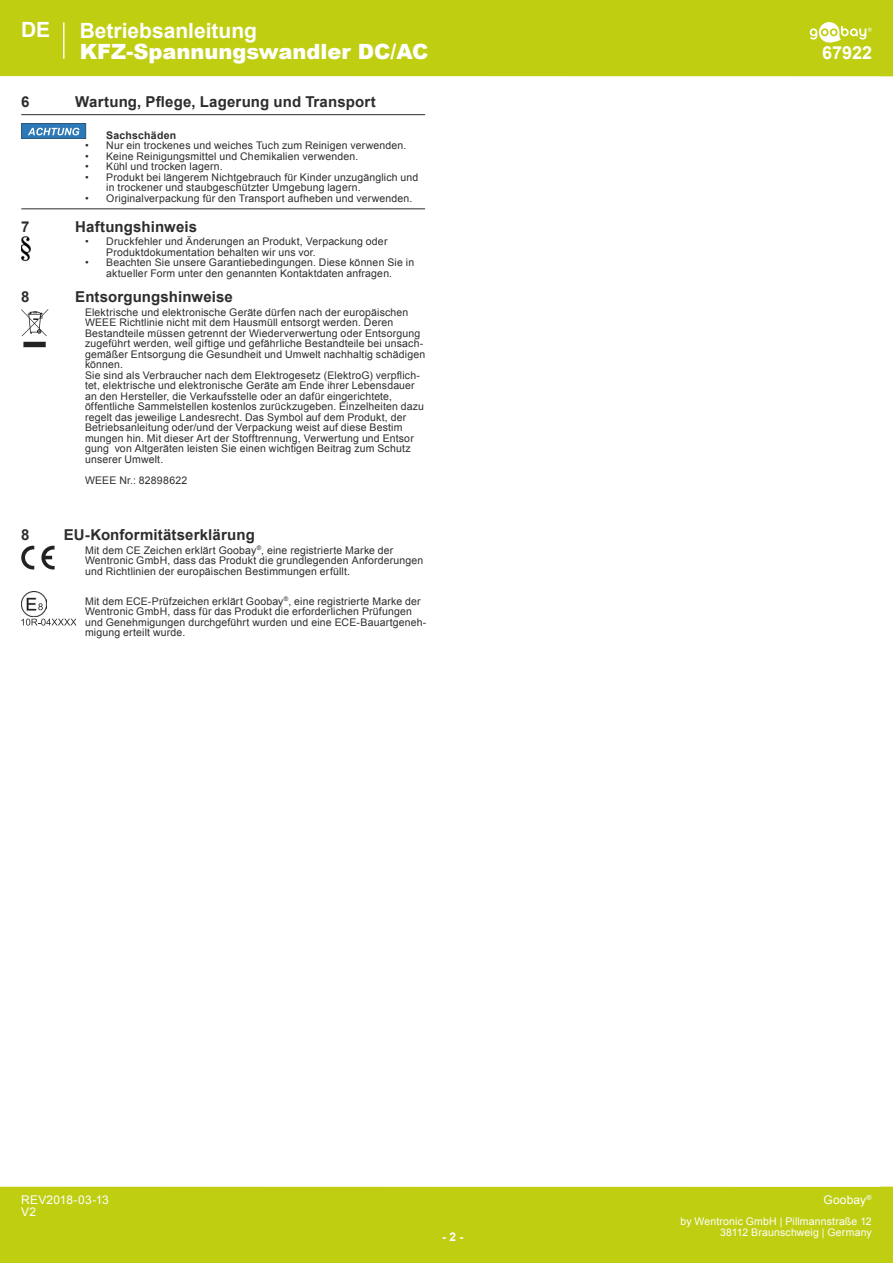
<style>
.page{position:relative;width:893px;height:1263px;background:#fff}
.page>*{position:absolute;margin:0;border:0;box-sizing:border-box;transform-origin:0 0}
.t1{font:900 21px "Arial";color:#fff}
.t2{font:700 21px "Arial";color:#fff}
.t3{font:700 18px "Arial";color:#fff}
.t4{font:700 15px "Arial";letter-spacing:.01em;color:#2d2c2e}
.t5{font:12px/12px "Arial";letter-spacing:.01em;color:#fff}
.t6{font:700 12px "Arial";color:#fff}
.t7{font:10.5px/10.5px "Arial";letter-spacing:.015em;color:#2d2c2e}
.t8{font:10.5px/10.5px "Arial";letter-spacing:.015em;color:#fff;text-align:right}
.t9{font:700 10.5px "Arial";letter-spacing:.02em;color:#2d2c2e}
</style>
<div class="page">
<div style="left:0;top:0;width:893px;height:76px;background:#bfce11"></div>
<svg style="left:810px;top:22px;width:62px;height:21px"></svg>
<hr style="left:63px;top:22px;width:2px;height:37px;background:#fff">
<div style="left:0;top:1187px;width:893px;height:76px;background:#bfce11"></div>
<hr style="left:21px;top:114px;width:404px;height:1px;background:#2d2c2e">
<svg style="left:21px;top:123px;width:65px;height:16px"></svg>
<hr style="left:21px;top:208px;width:404px;height:1px;background:#2d2c2e">
<img style="left:21px;top:236px;width:10px;height:25px">
<svg style="left:21px;top:309px;width:27px;height:38px"></svg>
<svg style="left:21px;top:546px;width:13px;height:23px"></svg>
<svg style="left:41px;top:546px;width:14px;height:23px"></svg>
<img style="left:21px;top:591px;width:26px;height:26px">
<svg style="left:38px;top:603px;width:5px;height:7px"></svg>
<svg style="left:21px;top:619px;width:56px;height:7px"></svg>
<h1 class="t2" style="left:21px;top:15px;width:31px">DE</h1>
<h1 class="t2" style="left:80px;top:15px;width:179px">Betriebsanleitung</h1>
<h1 class="t1" style="left:80px;top:36px;width:350px">KFZ-Spannungswandler DC/AC</h1>
<h3 class="t4" style="left:21px;top:92px;width:10px">6</h3>
<h3 class="t4" style="left:75px;top:92px;width:302px">Wartung, Pflege, Lagerung und Transport</h3>
<p class="t9" style="left:106px;top:128px;width:71px">Sachschäden</p>
<p class="t7" style="left:85px;top:140px;width:323px">• Nur ein trockenes und weiches Tuch zum Reinigen verwenden.</p>
<p class="t7" style="left:85px;top:151px;width:275px">• Keine Reinigungsmittel und Chemikalien verwenden.</p>
<p class="t7" style="left:85px;top:161px;width:139px">• Kühl und trocken lagern.</p>
<p class="t7" style="left:106px;top:172px;width:314px;text-indent:-21px">• Produkt bei längerem Nichtgebrauch für Kinder unzugänglich und in trockener und staubgeschützter Umgebung lagern.</p>
<p class="t7" style="left:85px;top:193px;width:329px">• Originalverpackung für den Transport aufheben und verwenden.</p>
<h3 class="t4" style="left:21px;top:216px;width:10px">7</h3>
<h3 class="t4" style="left:75px;top:216px;width:123px">Haftungshinweis</h3>
<p class="t7" style="left:106px;top:236px;width:283px;text-indent:-21px">• Druckfehler und Änderungen an Produkt, Verpackung oder<br>Produktdokumentation behalten wir uns vor.</p>
<p class="t7" style="left:85px;top:257px;width:331px;text-align:center">• Beachten Sie unsere Garantiebedingungen. Diese können Sie in aktueller Form unter den genannten Kontaktdaten anfragen.</p>
<h3 class="t4" style="left:21px;top:287px;width:10px">8</h3>
<h3 class="t4" style="left:75px;top:287px;width:159px">Entsorgungshinweise</h3>
<p class="t7" style="left:85px;top:307px;width:342px">Elektrische und elektronische Geräte dürfen nach der europäischen WEEE Richtlinie nicht mit dem Hausmüll entsorgt werden. Deren Bestandteile müssen getrennt der Wiederverwertung oder Entsorgung zugeführt werden, weil giftige und gefährliche Bestandteile bei unsach&shy;gemäßer Entsorgung die Gesundheit und Umwelt nachhaltig schädigen können.<br>Sie sind als Verbraucher nach dem Elektrogesetz (ElektroG) verpflich&shy;tet, elektrische und elektronische Geräte am Ende ihrer Lebensdauer an den Hersteller, die Verkaufsstelle oder an dafür eingerichtete, öffentliche Sammelstellen kostenlos zurückzugeben. Einzelheiten dazu regelt das jeweilige Landesrecht. Das Symbol auf dem Produkt, der Betriebsanleitung oder/und der Verpackung weist auf diese Bestim mungen hin. Mit dieser Art der Stofftrennung, Verwertung und Entsor gung von Altgeräten leisten Sie einen wichtigen Beitrag zum Schutz unserer Umwelt.</p>
<p class="t7" style="left:85px;top:475px;width:104px">WEEE Nr.: 82898622</p>
<h3 class="t4" style="left:21px;top:524px;width:10px">8</h3>
<h3 class="t4" style="left:64px;top:524px;width:193px">EU-Konformitätserklärung</h3>
<p class="t7" style="left:85px;top:544px;width:340px">Mit dem CE Zeichen erklärt Goobay<sup>®</sup>, eine registrierte Marke der<br>Wentronic GmbH, dass das Produkt die grundlegenden Anforderungen und Richtlinien der europäischen Bestimmungen erfüllt.</p>
<p class="t7" style="left:85px;top:595px;width:343px">Mit dem ECE-Prüfzeichen erklärt Goobay<sup>®</sup>, eine registrierte Marke der Wentronic GmbH, dass für das Produkt die erforderlichen Prüfungen und Genehmigungen durchgeführt wurden und eine ECE-Bauartgeneh&shy;migung erteilt wurde.</p>
<h2 class="t3" style="left:822px;top:40px;width:52px">67922</h2>
<p class="t5" style="left:21px;top:1194px;width:89px">REV2018-03-13<br>V2</p>
<p class="t6" style="left:442px;top:1228px;width:23px">- 2 -</p>
<p class="t5" style="left:823px;top:1194px;width:50px">Goobay<sup>®</sup></p>
<p class="t8" style="left:681px;top:1216px;width:193px">by Wentronic GmbH | Pillmannstraße 12<br>38112 Braunschweig | Germany</p>
</div>
